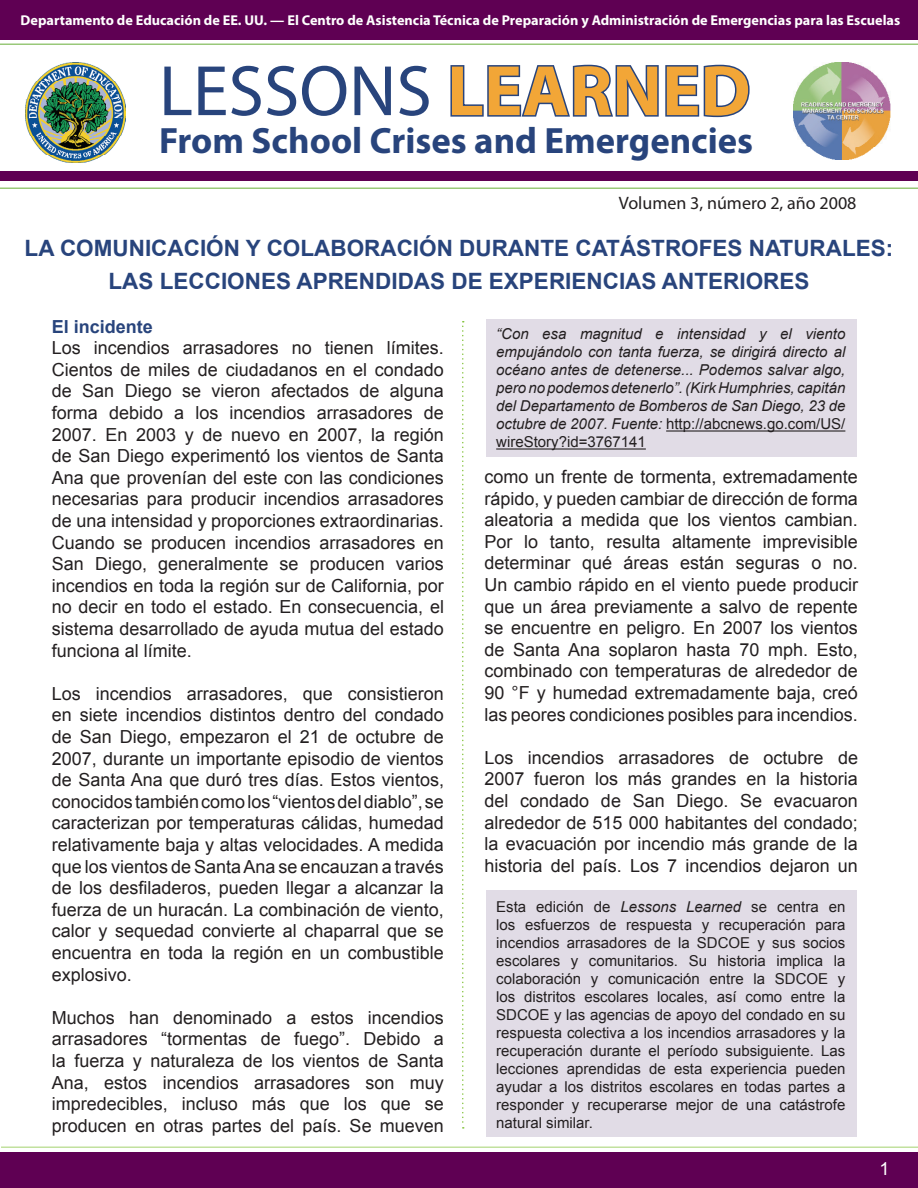
<style>
.page{position:relative;width:918px;height:1188px;background:#fff}
.page>*{position:absolute;margin:0;border:0;box-sizing:border-box;transform-origin:0 0}
.t1{font:72px "Myriad Pro";color:#28447c}
.t2{font:700 36.75px "Myriad Pro";color:#28447c}
.t3{font:700 22.5px/32.4px "Arial";color:#28447c;text-align:center}
.t4{font:18px/21.6px "Arial";color:#231f20;text-align:justify}
.t5{font:18px "Myriad Pro";color:#231f20}
.t6{font:700 18px "Arial";color:#28447c}
.t7{font:18px "Arial";color:#fff}
.t8{font:15px/18px "Arial";color:#231f20;text-align:justify}
.t9{font:italic 15px/18px "Arial";color:#231f20;text-align:justify}
.t10{font:700 14.25px "Myriad Pro";color:#fff}
.s1{font-weight:700;color:#f2a637}
.s2{font-style:normal}
.s3{font-style:italic}
</style>
<div class="page">
<div style="left:486px;top:890px;width:370px;height:247px;background:#e1dce6"></div>
<div style="left:0;top:0;width:918px;height:40px;background:#5f0053"></div>
<hr style="left:0;top:44px;width:918px;height:1px;background:#99c879">
<hr style="left:0;top:188px;width:918px;height:1px;background:#99c879">
<div style="left:0;top:1152px;width:918px;height:36px;background:#5f0053"></div>
<hr style="left:1px;top:1146px;width:917px;height:2px;background:#86c43f">
<img style="left:793px;top:62px;width:98px;height:97px">
<div style="left:0;top:171px;width:918px;height:10px;background:#5f0053"></div>
<svg style="left:450px;top:64px;width:300px;height:54px"></svg>
<svg style="left:462px;top:321px;width:2px;height:808px"></svg>
<div style="left:486px;top:320px;width:370px;height:138px;background:#e1dce6"></div>
<hr style="left:666px;top:430px;width:179px;height:2px;background:#231f20">
<hr style="left:496px;top:448px;width:150px;height:2px;background:#231f20">
<img style="left:26px;top:63px;width:99px;height:100px">
<p class="t10" style="left:21px;top:11px;width:881px">Departamento de Educación de EE. UU. — El Centro de Asistencia Técnica de Preparación y Administración de Emergencias para las Escuelas</p>
<p class="t1" style="left:159px;top:47px;width:593px">LESSONS <span class="s1">LEARNED</span></p>
<p class="t2" style="left:159px;top:117px;width:596px">From School Crises and Emergencies</p>
<p class="t5" style="left:619px;top:192px;width:239px">Volumen 3, número 2, año 2008</p>
<p class="t3" style="left:25px;top:233px;width:870px">LA COMUNICACIÓN Y COLABORACIÓN DURANTE CATÁSTROFES NATURALES:<br>LAS LECCIONES APRENDIDAS DE EXPERIENCIAS ANTERIORES</p>
<p class="t6" style="left:52px;top:314px;width:103px">El incidente</p>
<p class="t4" style="left:52px;top:337px;width:394px">Los incendios arrasadores no tienen límites.<br>Cientos de miles de ciudadanos en el condado de San Diego se vieron afectados de alguna forma debido a los incendios arrasadores de 2007. En 2003 y de nuevo en 2007, la región de San Diego experimentó los vientos de Santa Ana que provenían del este con las condiciones necesarias para producir incendios arrasadores de una intensidad y proporciones extraordinarias.<br>Cuando se producen incendios arrasadores en San Diego, generalmente se producen varios incendios en toda la región sur de California, por no decir en todo el estado. En consecuencia, el sistema desarrollado de ayuda mutua del estado funciona al límite.</p>
<p class="t4" style="left:52px;top:683px;width:394px">Los incendios arrasadores, que consistieron en siete incendios distintos dentro del condado de San Diego, empezaron el 21 de octubre de 2007, durante un importante episodio de vientos de Santa Ana que duró tres días. Estos vientos, conocidos también como los “vientos del diablo”, se caracterizan por temperaturas cálidas, humedad relativamente baja y altas velocidades. A medida que los vientos de Santa Ana se encauzan a través de los desfiladeros, pueden llegar a alcanzar la fuerza de un huracán. La combinación de viento, calor y sequedad convierte al chaparral que se encuentra en toda la región en un combustible explosivo.</p>
<p class="t4" style="left:52px;top:1007px;width:394px">Muchos han denominado a estos incendios arrasadores “tormentas de fuego”. Debido a la fuerza y naturaleza de los vientos de Santa Ana, estos incendios arrasadores son muy impredecibles, incluso más que los que se producen en otras partes del país. Se mueven</p>
<p class="t9" style="left:496px;top:325px;width:351px">“Con esa magnitud e intensidad y el viento empujándolo con tanta fuerza, se dirigirá directo al océano antes de detenerse... Podemos salvar algo, pero no podemos detenerlo”. (Kirk Humphries, capitán del Departamento de Bomberos de San Diego, 23 de octubre de 2007. Fuente: <span class="s2">http://abcnews.go.com/US/ wireStory?id=3767141</span></p>
<p class="t4" style="left:484px;top:466px;width:375px">como un frente de tormenta, extremadamente rápido, y pueden cambiar de dirección de forma aleatoria a medida que los vientos cambian.<br>Por lo tanto, resulta altamente imprevisible determinar qué áreas están seguras o no.<br>Un cambio rápido en el viento puede producir que un área previamente a salvo de repente se encuentre en peligro. En 2007 los vientos de Santa Ana soplaron hasta 70 mph. Esto, combinado con temperaturas de alrededor de 90 °F y humedad extremadamente baja, creó las peores condiciones posibles para incendios.</p>
<p class="t4" style="left:484px;top:747px;width:375px">Los incendios arrasadores de octubre de 2007 fueron los más grandes en la historia del condado de San Diego. Se evacuaron alrededor de 515 000 habitantes del condado; la evacuación por incendio más grande de la historia del país. Los 7 incendios dejaron un</p>
<p class="t8" style="left:496px;top:897px;width:351px">Esta edición de <span class="s3">Lessons Learned</span> se centra en los esfuerzos de respuesta y recuperación para incendios arrasadores de la SDCOE y sus socios escolares y comunitarios. Su historia implica la colaboración y comunicación entre la SDCOE y los distritos escolares locales, así como entre la SDCOE y las agencias de apoyo del condado en su respuesta colectiva a los incendios arrasadores y la recuperación durante el período subsiguiente. Las lecciones aprendidas de esta experiencia pueden ayudar a los distritos escolares en todas partes a responder y recuperarse mejor de una catástrofe natural similar.</p>
<p class="t7" style="left:880px;top:1157px;width:12px">1</p>
</div>
